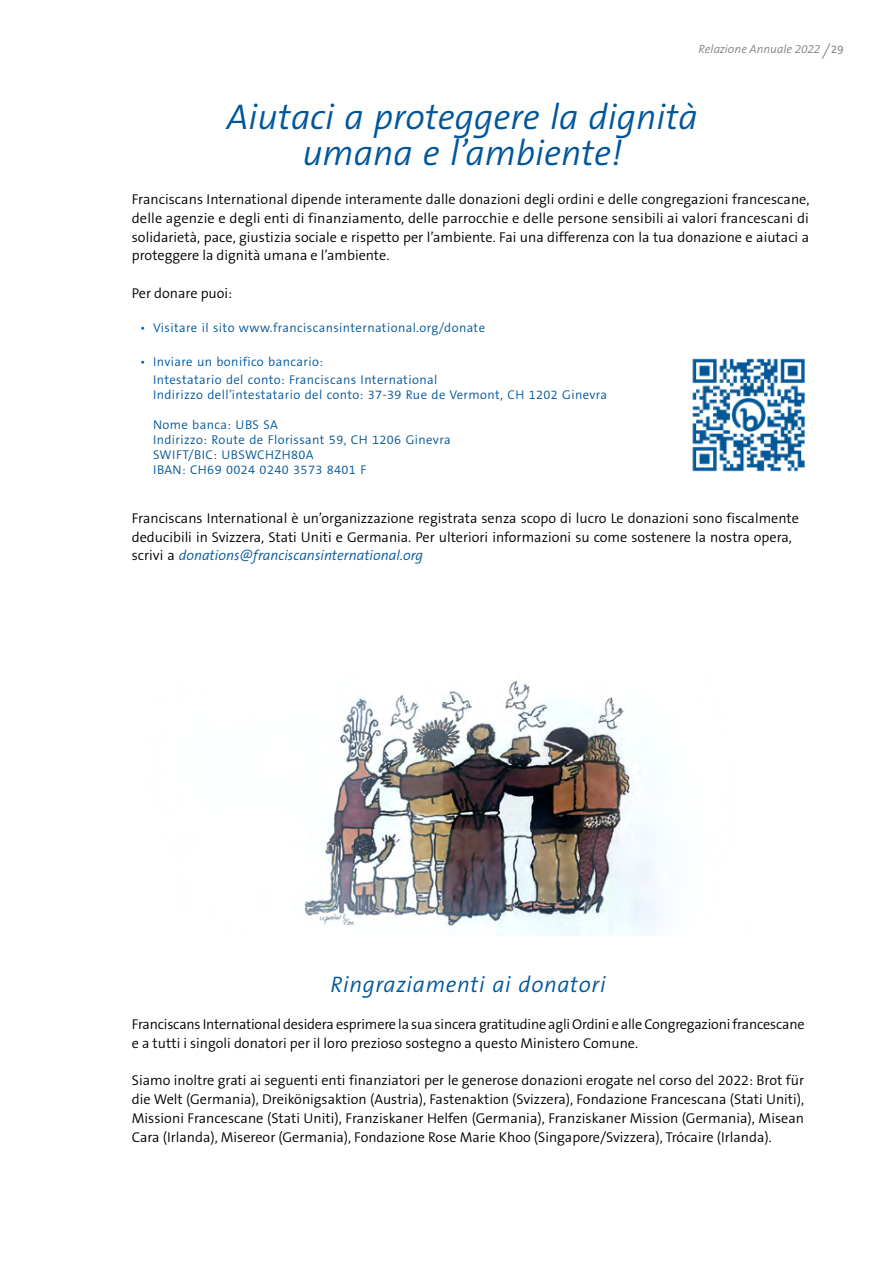
<style>
.page{position:relative;width:893px;height:1263px;background:#fff}
.page>*{position:absolute;margin:0;border:0;box-sizing:border-box;transform-origin:0 0}
.fi_H1{font:italic 300 36px/36px "The Sans B W4";color:#00569a;text-align:center}
.fi_17_head{font:italic 300 22.5px "The Sans B W4";letter-spacing:.03em;color:#00569a}
.fi_17_fließtext_neu{font:300 14.25px/18.8px "The Sans B W4";color:#000;text-align:justify}
.fi_17_head-2{font:300 14.25px/18.8px "The Sans B W4";color:#000}
.t1{font:300 12.75px/15px "The Sans B W4";letter-spacing:.03em;color:#00569a}
.t2{font:italic 300 12px "The Sans B W4";color:#7d8386}
.s1{font-size:16.5px}
.s2{font-family:"The Sans Office";font-weight:400;font-style:normal}
.s3{font-style:italic;color:#00569a}
</style>
<div class="page">
<img style="left:303px;top:680px;width:361px;height:255px">
<img style="left:692px;top:358px;width:113px;height:114px">
<p class="t2" style="left:698px;top:42px;width:147px">Relazione Annuale 2022 <span class="s1">/</span> <span class="s2">29</span></p>
<p class="fi_H1" style="left:227px;top:100px;width:472px">Aiutaci a proteggere la dignità umana e l’ambiente!</p>
<p class="fi_17_fließtext_neu" style="left:132px;top:190px;width:679px">Franciscans International dipende interamente dalle donazioni degli ordini e delle congregazioni francescane, delle agenzie e degli enti di finanziamento, delle parrocchie e delle persone sensibili ai valori francescani di solidarietà, pace, giustizia sociale e rispetto per l’ambiente. Fai una differenza con la tua donazione e aiutaci a proteggere la dignità umana e l’ambiente.</p>
<p class="fi_17_fließtext_neu" style="left:132px;top:284px;width:102px">Per donare puoi:</p>
<p class="t1" style="left:140px;top:320px;width:346px">• Visitare il sito www.franciscansinternational.org/donate</p>
<p class="t1" style="left:153px;top:353px;width:286px;line-height:18px;text-indent:-13px">• Inviare un bonifico bancario:<br>Intestatario del conto: Franciscans International</p>
<p class="t1" style="left:153px;top:387px;width:456px">Indirizzo dell’intestatario del conto: 37-39 Rue de Vermont, CH 1202 Ginevra</p>
<p class="t1" style="left:153px;top:417px;width:299px">Nome banca: UBS SA<br>Indirizzo: Route de Florissant 59, CH 1206 Ginevra<br>SWIFT/BIC: UBSWCHZH80A<br>IBAN: CH69 0024 0240 3573 8401 F</p>
<p class="fi_17_head-2" style="left:132px;top:509px;width:669px">Franciscans International è un’organizzazione registrata senza scopo di lucro Le donazioni sono fiscalmente deducibili in Svizzera, Stati Uniti e Germania. Per ulteriori informazioni su come sostenere la nostra opera, scrivi a <span class="s3">donations@franciscansinternational.org</span></p>
<p class="fi_17_head" style="left:330px;top:970px;width:277px">Ringraziamenti ai donatori</p>
<p class="fi_17_fließtext_neu" style="left:132px;top:1015px;width:674px">Franciscans International desidera esprimere la sua sincera gratitudine agli Ordini e alle Congregazioni francescane e a tutti i singoli donatori per il loro prezioso sostegno a questo Ministero Comune.</p>
<p class="fi_17_fließtext_neu" style="left:132px;top:1071px;width:674px">Siamo inoltre grati ai seguenti enti finanziatori per le generose donazioni erogate nel corso del 2022: Brot für die Welt (Germania), Dreikönigsaktion (Austria), Fastenaktion (Svizzera), Fondazione Francescana (Stati Uniti), Missioni Francescane (Stati Uniti), Franziskaner Helfen (Germania), Franziskaner Mission (Germania), Misean Cara (Irlanda), Misereor (Germania), Fondazione Rose Marie Khoo (Singapore/Svizzera), Trócaire (Irlanda).</p>
</div>
